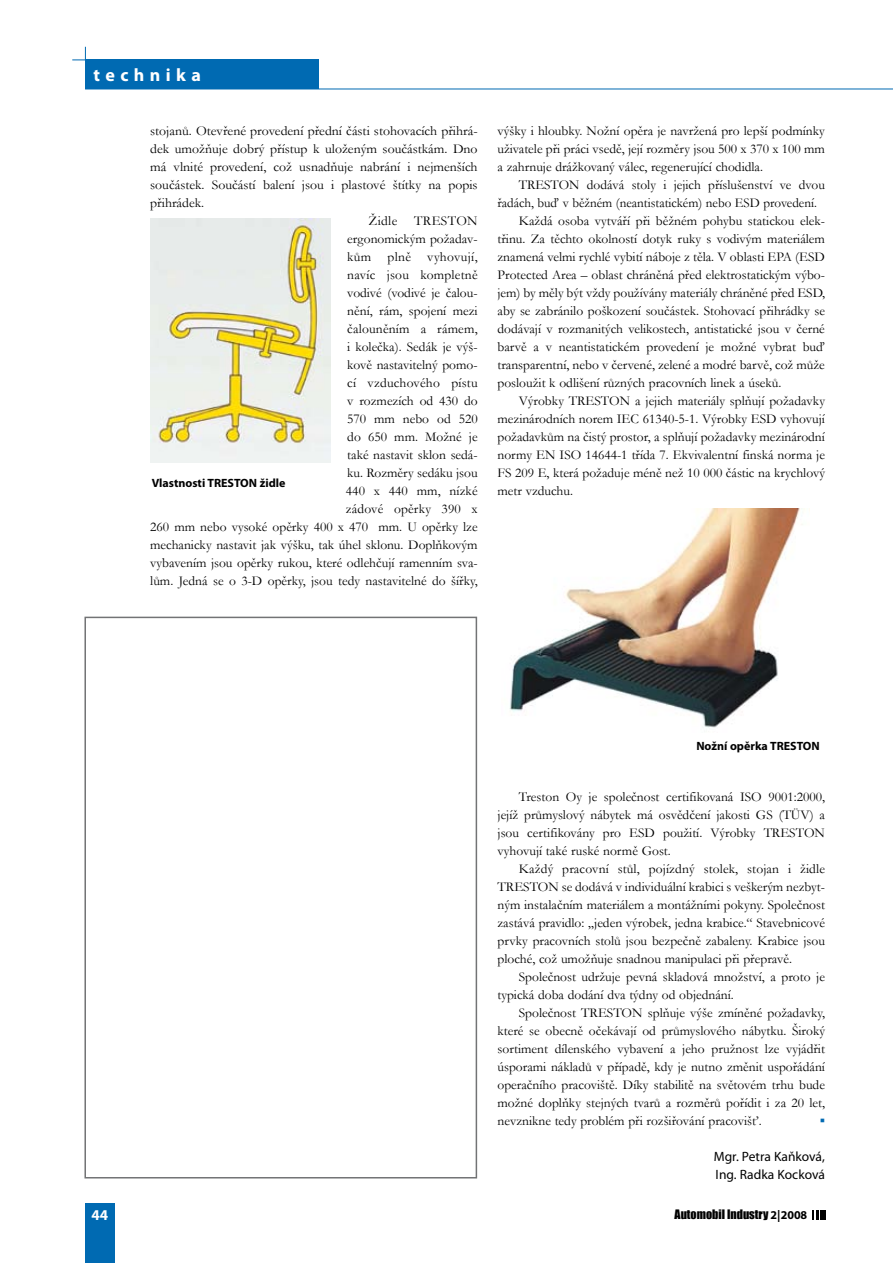
<style>
.page{position:relative;width:893px;height:1263px;background:#fff}
.page>*{position:absolute;margin:0;border:0;box-sizing:border-box;transform-origin:0 0}
.t1{font:700 18px "Myriad Pro";letter-spacing:.3em;color:#fff}
.t2{font:700 15px "Myriad Pro";color:#fff}
.t3{font:13.5px/18px "Garamond";color:#000;text-align:justify}
.t4{font:13.5px/18px "Myriad Pro";color:#000}
.t5{font:13.5px "Garamond";letter-spacing:.025em;color:#000}
.t6{font:13.5px "Garamond";color:#006ab2}
.t7{font:700 12px "Myriad Pro";color:#000}
.t8{font:12px "Impact";color:#000}
.s1{font-family:"Myriad Pro";font-weight:700}
</style>
<div class="page">
<hr style="left:85px;top:89px;width:808px;height:1px;background:#006ab2">
<div style="left:85px;top:60px;width:233px;height:29px;background:#006ab2"></div>
<div style="left:85px;top:1203px;width:30px;height:60px;background:#006ab2"></div>
<svg style="left:72px;top:47px;width:14px;height:14px"></svg>
<svg style="left:812px;top:1211px;width:7px;height:9px"></svg>
<div style="left:820px;top:1211px;width:5px;height:9px;background:#000"></div>
<div style="left:84px;top:617px;width:393px;height:561px;border:2px solid #727375"></div>
<img style="left:150px;top:218px;width:180px;height:244px">
<img style="left:509px;top:508px;width:294px;height:220px">
<h1 class="t1" style="left:94px;top:63px;width:109px">technika</h1>
<p class="t3" style="left:150px;top:121px;width:329px">stojanů. Otevřené provedení přední části stohovacích přihrá-</p>
<p class="t3" style="left:150px;top:139px;width:329px">dek umožňuje dobrý přístup k uloženým součástkám. Dno</p>
<p class="t3" style="left:150px;top:157px;width:329px">má vlnité provedení, což usnadňuje nabrání i nejmenších</p>
<p class="t3" style="left:150px;top:175px;width:329px">součástek. Součástí balení jsou i plastové štítky na popis</p>
<p class="t3" style="left:150px;top:193px;width:56px">přihrádek.</p>
<p class="t5" style="left:369px;top:212px;width:111px">Židle TRESTON</p>
<p class="t3" style="left:347px;top:229px;width:132px">ergonomickým požadav-</p>
<p class="t5" style="left:347px;top:248px;width:132px">kům plně vyhovují,</p>
<p class="t3" style="left:347px;top:265px;width:132px">navíc jsou kompletně</p>
<p class="t3" style="left:347px;top:283px;width:132px">vodivé (vodivé je čalou-</p>
<p class="t3" style="left:347px;top:301px;width:132px">nění, rám, spojení mezi</p>
<p class="t3" style="left:347px;top:319px;width:132px">čalouněním a rámem,</p>
<p class="t3" style="left:347px;top:337px;width:132px">i kolečka). Sedák je výš-</p>
<p class="t3" style="left:347px;top:355px;width:132px">kově nastavitelný pomo-</p>
<p class="t3" style="left:347px;top:373px;width:132px">cí vzduchového pístu</p>
<p class="t3" style="left:347px;top:391px;width:132px">v rozmezích od 430 do</p>
<p class="t3" style="left:347px;top:409px;width:132px">570 mm nebo od 520</p>
<p class="t3" style="left:347px;top:427px;width:132px">do 650 mm. Možné je</p>
<p class="t3" style="left:347px;top:445px;width:132px">také nastavit sklon sedá-</p>
<p class="t3" style="left:347px;top:463px;width:132px">ku. Rozměry sedáku jsou</p>
<p class="t3" style="left:346px;top:481px;width:133px">440 x 440 mm, nízké</p>
<p class="t3" style="left:346px;top:499px;width:133px">zádové opěrky 390 x</p>
<p class="t3" style="left:150px;top:517px;width:329px">260 mm nebo vysoké opěrky 400 x 470 mm. U opěrky lze</p>
<p class="t3" style="left:150px;top:535px;width:329px">mechanicky nastavit jak výšku, tak úhel sklonu. Doplňkovým</p>
<p class="t3" style="left:150px;top:553px;width:329px">vybavením jsou opěrky rukou, které odlehčují ramenním sva-</p>
<p class="t3" style="left:150px;top:571px;width:329px">lům. Jedná se o 3-D opěrky, jsou tedy nastavitelné do šířky,</p>
<p class="t7" style="left:152px;top:475px;width:135px">Vlastnosti TRESTON židle</p>
<p class="t3" style="left:497px;top:121px;width:329px">výšky i hloubky. Nožní opěra je navržená pro lepší podmínky uživatele při práci vsedě, její rozměry jsou 500 x 370 x 100 mm a zahrnuje drážkovaný válec, regenerující chodidla.</p>
<p class="t3" style="left:519px;top:175px;width:308px">TRESTON dodává stoly i jejich příslušenství ve dvou</p>
<p class="t3" style="left:497px;top:193px;width:321px">řadách, buď v běžném (neantistatickém) nebo ESD provedení.</p>
<p class="t3" style="left:519px;top:211px;width:308px">Každá osoba vytváří při běžném pohybu statickou elek-</p>
<p class="t3" style="left:497px;top:229px;width:329px">třinu. Za těchto okolností dotyk ruky s vodivým materiálem</p>
<p class="t3" style="left:498px;top:247px;width:329px">znamená velmi rychlé vybití náboje z těla. V oblasti EPA (ESD</p>
<p class="t3" style="left:498px;top:265px;width:329px">Protected Area – oblast chráněná před elektrostatickým výbo-</p>
<p class="t3" style="left:497px;top:283px;width:329px">jem) by měly být vždy používány materiály chráněné před ESD,</p>
<p class="t3" style="left:497px;top:301px;width:329px">aby se zabránilo poškození součástek. Stohovací přihrádky se</p>
<p class="t3" style="left:497px;top:319px;width:329px">dodávají v rozmanitých velikostech, antistatické jsou v černé</p>
<p class="t3" style="left:497px;top:337px;width:329px">barvě a v neantistatickém provedení je možné vybrat buď</p>
<p class="t3" style="left:497px;top:355px;width:329px">transparentní, nebo v červené, zelené a modré barvě, což může</p>
<p class="t3" style="left:497px;top:373px;width:285px">posloužit k odlišení různých pracovních linek a úseků.</p>
<p class="t3" style="left:519px;top:391px;width:308px">Výrobky TRESTON a jejich materiály splňují požadavky</p>
<p class="t3" style="left:497px;top:409px;width:329px">mezinárodních norem IEC 61340-5-1. Výrobky ESD vyhovují</p>
<p class="t3" style="left:497px;top:427px;width:329px">požadavkům na čistý prostor, a splňují požadavky mezinárodní</p>
<p class="t3" style="left:497px;top:445px;width:329px">normy EN ISO 14644-1 třída 7. Ekvivalentní finská norma je</p>
<p class="t3" style="left:498px;top:463px;width:329px">FS 209 E, která požaduje méně než 10 000 částic na krychlový</p>
<p class="t3" style="left:498px;top:481px;width:77px">metr vzduchu.</p>
<p class="t7" style="left:696px;top:738px;width:125px">Nožní opěrka TRESTON</p>
<p class="t3" style="left:498px;top:787px;width:329px;text-indent:21px">Treston Oy je společnost certifikovaná ISO 9001:2000, jejíž průmyslový nábytek má osvědčení jakosti GS (TÜV) a jsou certifikovány pro ESD použití. Výrobky TRESTON vyhovují také ruské normě Gost.</p>
<p class="t3" style="left:497px;top:859px;width:329px;text-indent:21px">Každý pracovní stůl, pojízdný stolek, stojan i židle TRESTON se dodává v individuální krabici s veškerým nezbyt&shy;ným instalačním materiálem a montážními pokyny. Společnost zastává pravidlo: „jeden výrobek, jedna krabice.“ Stavebnicové prvky pracovních stolů jsou bezpečně zabaleny. Krabice jsou ploché, což umožňuje snadnou manipulaci při přepravě.</p>
<p class="t3" style="left:497px;top:967px;width:329px;text-indent:21px">Společnost udržuje pevná skladová množství, a proto je typická doba dodání dva týdny od objednání.</p>
<p class="t3" style="left:498px;top:1003px;width:329px;text-indent:21px">Společnost TRESTON splňuje výše zmíněné požadavky, které se obecně očekávají od průmyslového nábytku. Široký sortiment dílenského vybavení a jeho pružnost lze vyjádřit úsporami nákladů v případě, kdy je nutno změnit uspořádání operačního pracoviště. Díky stabilitě na světovém trhu bude možné doplňky stejných tvarů a rozměrů pořídit i za 20 let, nevznikne tedy problém při rozšiřování pracovišť.</p>
<p class="t6" style="left:820px;top:1112px;width:6px">▪</p>
<p class="t4" style="left:714px;top:1147px;width:112px">Mgr. Petra Kaňková,<br>Ing. Radka Kocková</p>
<p class="t2" style="left:91px;top:1205px;width:18px">44</p>
<p class="t8" style="left:675px;top:1205px;width:134px">Automobil Industry <span class="s1">2|2008</span></p>
</div>
